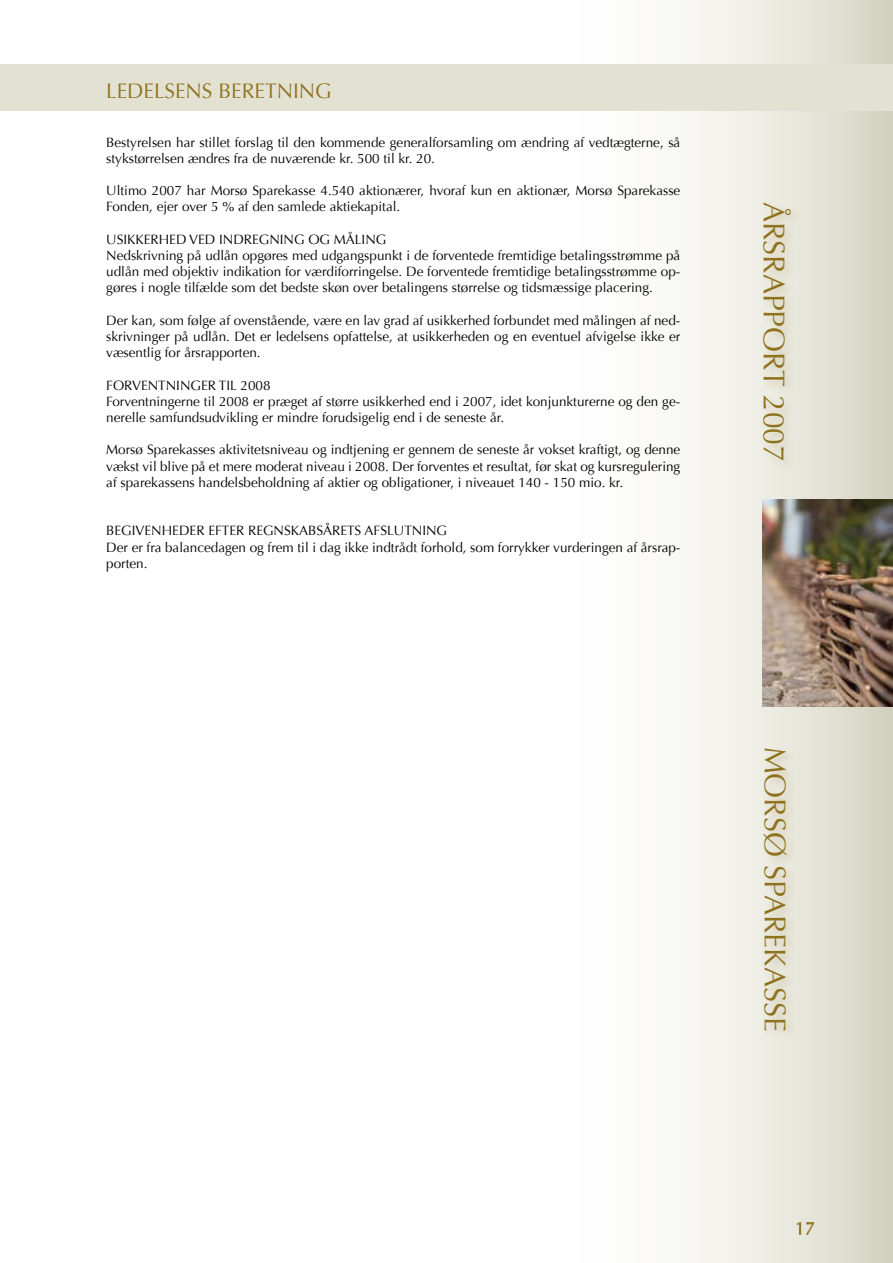
<style>
.page{position:relative;width:893px;height:1263px;background:#fff}
.page>*{position:absolute;margin:0;border:0;box-sizing:border-box;transform-origin:0 0}
.t1{font:30px "Optima";color:#8e721e}
.t2{font:21px "Optima";color:#8e721e}
.t3{font:18px "Optima";color:#8e721e}
.t4{font:13.5px/16.2px "Optima";color:#000}
</style>
<div class="page">
<div style="left:517px;top:0;width:376px;height:1263px;background:linear-gradient(to right,#fff,#dbdacb)"></div>
<img style="left:762px;top:499px;width:131px;height:208px">
<div style="left:759px;top:198px;width:112px;height:451px;background:#8e721e;opacity:.3"></div>
<div style="left:759px;top:744px;width:112px;height:486px;background:#8e721e;opacity:.3"></div>
<div style="left:0;top:64px;width:893px;height:47px;background:#e3e2d2"></div>
<h2 class="t2" style="left:106px;top:79px;width:227px">Ledelsens beretni ng</h2>
<p class="t4" style="left:106px;top:134px;width:576px">Bestyrelsen har stillet forslag til den kommende generalforsamling om ændring af vedtægterne, så stykstørrelsen ændres fra de nuværende kr. 500 til kr. 20.</p>
<p class="t4" style="left:106px;top:183px;width:576px">Ultimo 2007 har Morsø Sparekasse 4.540 aktionærer, hvoraf kun en aktionær, Morsø Sparekasse<br>Fonden, ejer over 5 % af den samlede aktiekapital.</p>
<p class="t4" style="left:106px;top:231px;width:576px">Usi kkerhed ved i ndregni ng og måli ng<br>N edskrivning på udlån opgøres med udgangspunkt i de forventede fremtidige betalingsstrømme på udlån med objektiv indikation for værdiforringelse. De forventede fremtidige betalingsstrømme op&shy;gøres i nogle tilfælde som det bedste skøn over betalingens størrelse og tidsmæssige placering.</p>
<p class="t4" style="left:106px;top:312px;width:576px;text-align:justify">Der kan, som følge af ovenstående, være en lav grad af usikkerhed forbundet med målingen af ned&shy;skrivninger på udlån. Det er ledelsens opfattelse, at usikkerheden og en eventuel afvigelse ikke er væsentlig for årsrapporten.</p>
<p class="t4" style="left:106px;top:377px;width:575px">Forventni nger ti l 2008<br>Forventningerne til 2008 er præget af større usikkerhed end i 2007, idet konjunkturerne og den ge&shy;nerelle samfundsudvikling er mindre forudsigelig end i de seneste år.</p>
<p class="t4" style="left:106px;top:442px;width:576px;text-align:justify">Morsø Sparekasses aktivitetsniveau og indtjening er gennem de seneste år vokset kraftigt, og denne vækst vil blive på et mere moderat niveau i 2008. Der forventes et resultat, før skat og kursregulering af sparekassens handelsbeholdning af aktier og obligationer, i niveauet 140 - 150 mio. kr.</p>
<p class="t4" style="left:106px;top:523px;width:576px">Begivenheder efter regnskabsårets afslutni ng<br>Der er fra balancedagen og frem til i dag ikke indtrådt forhold, som forrykker vurderingen af årsrap&shy;porten.</p>
<h1 class="t1" style="left:791px;top:202px;width:261px;rotate:90deg">årsrapport 2007</h1>
<h1 class="t1" style="left:792px;top:747px;width:287px;rotate:90deg">morsø sparekasse</h1>
<h3 class="t3" style="left:795px;top:1218px;width:22px">17</h3>
</div>
